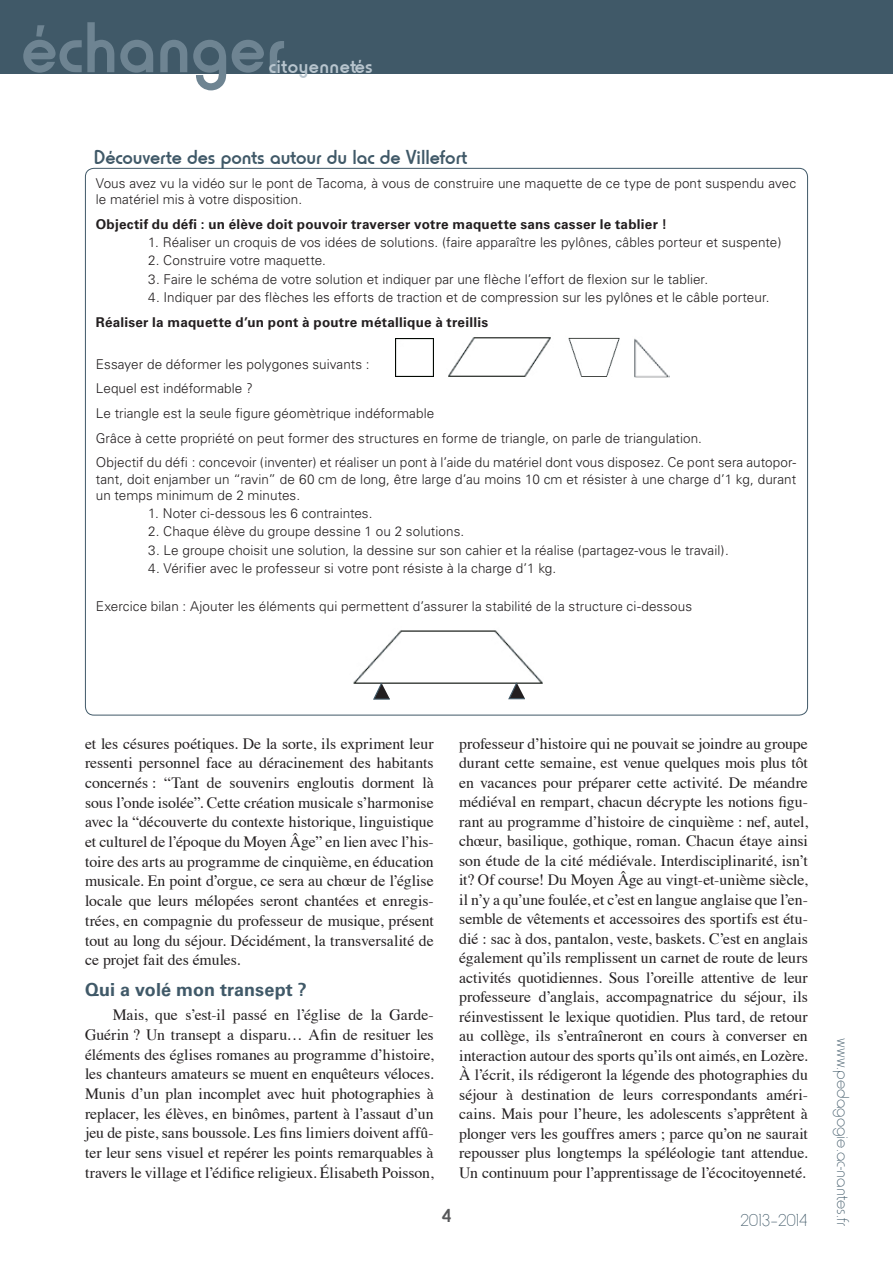
<style>
.page{position:relative;width:893px;height:1263px;background:#fff}
.page>*{position:absolute;margin:0;border:0;box-sizing:border-box;transform-origin:0 0}
.t1{font:500 75px "Horatio D";color:#6e8492}
.t2{font:500 21px "Horatio D";letter-spacing:-.005em;color:#405968}
.t3{font:500 21px "Horatio D";letter-spacing:.02em;color:#b8c5ce}
.t4{font:500 19.5px "Horatio D";color:#57585a}
.t5{font:18px "Horatio D Ligh";color:#405968}
.t6{font:700 18px "Univers";letter-spacing:.005em;color:#405968}
.t7{font:15.75px/19.5px "Times";letter-spacing:-.005em;color:#231f20;text-align:justify}
.t8{font:300 13.5px/24.8px "Univers";letter-spacing:.005em;color:#231f20}
.t9{font:700 13.5px "Univers";letter-spacing:.02em;color:#231f20}
</style>
<div class="page">
<div style="left:0;top:0;width:893px;height:74px;background:#405968"></div>
<img style="left:395px;top:338px;width:38px;height:38px">
<img style="left:448px;top:337px;width:103px;height:40px">
<img style="left:568px;top:337px;width:52px;height:40px">
<img style="left:634px;top:338px;width:35px;height:40px">
<img style="left:353px;top:630px;width:190px;height:54px">
<svg style="left:372px;top:682px;width:19px;height:18px"></svg>
<svg style="left:507px;top:681px;width:19px;height:19px"></svg>
<h1 class="t1" style="left:21px;top:5px;width:266px">échanger</h1>
<h2 class="t3" style="left:269px;top:54px;width:105px">citoyennetés</h2>
<h2 class="t2" style="left:94px;top:145px;width:375px">Découverte des ponts autour du lac de Villefort</h2>
<p class="t8" style="left:96px;top:175px;width:702px;line-height:16.2px">Vous avez vu la vidéo sur le pont de Tacoma, à vous de construire une maquette de ce type de pont suspendu avec le matériel mis à votre disposition.</p>
<p class="t9" style="left:96px;top:216px;width:573px">Objectif du défi : un élève doit pouvoir traverser votre maquette sans casser le tablier !</p>
<p class="t8" style="left:148px;top:230px;width:635px">1. Réaliser un croquis de vos idées de solutions. (faire apparaître les pylônes, câbles porteur et suspente)</p>
<p class="t8" style="left:148px;top:248px;width:179px">2. Construire votre maquette.</p>
<p class="t8" style="left:148px;top:267px;width:561px">3. Faire le schéma de votre solution et indiquer par une flèche l’effort de flexion sur le tablier.</p>
<p class="t8" style="left:148px;top:285px;width:623px">4. Indiquer par des flèches les efforts de traction et de compression sur les pylônes et le câble porteur.</p>
<p class="t9" style="left:96px;top:314px;width:394px">Réaliser la maquette d’un pont à poutre métallique à treillis</p>
<p class="t8" style="left:96px;top:351px;width:702px">Essayer de déformer les polygones suivants :<br>Lequel est indéformable ?<br>Le triangle est la seule figure géomètrique indéformable<br>Grâce à cette propriété on peut former des structures en forme de triangle, on parle de triangulation.<br>Objectif du défi : concevoir (inventer) et réaliser un pont à l’aide du matériel dont vous disposez. Ce pont sera autopor-</p>
<p class="t8" style="left:96px;top:471px;width:702px;line-height:16.2px">tant, doit enjamber un “ravin” de 60 cm de long, être large d’au moins 10 cm et résister à une charge d’1 kg, durant un temps minimum de 2 minutes.</p>
<p class="t8" style="left:148px;top:501px;width:226px">1. Noter ci-dessous les 6 contraintes.</p>
<p class="t8" style="left:148px;top:519px;width:317px">2. Chaque élève du groupe dessine 1 ou 2 solutions.</p>
<p class="t8" style="left:148px;top:538px;width:582px">3. Le groupe choisit une solution, la dessine sur son cahier et la réalise (partagez-vous le travail).</p>
<p class="t8" style="left:148px;top:556px;width:409px">4. Vérifier avec le professeur si votre pont résiste à la charge d’1 kg.</p>
<p class="t8" style="left:96px;top:593px;width:598px">Exercice bilan : Ajouter les éléments qui permettent d’assurer la stabilité de la structure ci-dessous</p>
<p class="t7" style="left:85px;top:732px;width:350px">et les césures poétiques. De la sorte, ils expriment leur ressenti personnel face au déracinement des habitants concernés : “Tant de souvenirs engloutis dorment là sous l’onde isolée”. Cette création musicale s’harmonise avec la “découverte du contexte historique, linguistique et culturel de l’époque du Moyen Âge” en lien avec l’his&shy;toire des arts au programme de cinquième, en éducation musicale. En point d’orgue, ce sera au chœur de l’église locale que leurs mélopées seront chantées et enregis&shy;trées, en compagnie du professeur de musique, présent tout au long du séjour. Décidément, la transversalité de ce projet fait des émules.</p>
<p class="t6" style="left:85px;top:979px;width:223px">Qui a volé mon transept ?</p>
<p class="t7" style="left:85px;top:1004px;width:350px;text-indent:28px">Mais, que s’est-il passé en l’église de la Garde-Guérin ? Un transept a disparu… Afin de resituer les éléments des églises romanes au programme d’histoire, les chanteurs amateurs se muent en enquêteurs véloces.<br>Munis d’un plan incomplet avec huit photographies à replacer, les élèves, en binômes, partent à l’assaut d’un jeu de piste, sans boussole. Les fins limiers doivent affû&shy;ter leur sens visuel et repérer les points remarquables à travers le village et l’édifice religieux. Élisabeth Poisson,</p>
<p class="t7" style="left:459px;top:732px;width:350px">professeur d’histoire qui ne pouvait se joindre au groupe durant cette semaine, est venue quelques mois plus tôt en vacances pour préparer cette activité. De méandre médiéval en rempart, chacun décrypte les notions figu&shy;rant au programme d’histoire de cinquième : nef, autel, chœur, basilique, gothique, roman. Chacun étaye ainsi son étude de la cité médiévale. Interdisciplinarité, isn’t it? Of course! Du Moyen Âge au vingt-et-unième siècle, il n’y a qu’une foulée, et c’est en langue anglaise que l’en&shy;semble de vêtements et accessoires des sportifs est étu&shy;dié : sac à dos, pantalon, veste, baskets. C’est en anglais également qu’ils remplissent un carnet de route de leurs activités quotidiennes. Sous l’oreille attentive de leur professeure d’anglais, accompagnatrice du séjour, ils réinvestissent le lexique quotidien. Plus tard, de retour au collège, ils s’entraîneront en cours à converser en interaction autour des sports qu’ils ont aimés, en Lozère.<br>À l’écrit, ils rédigeront la légende des photographies du séjour à destination de leurs correspondants améri&shy;cains. Mais pour l’heure, les adolescents s’apprêtent à plonger vers les gouffres amers ; parce qu’on ne saurait repousser plus longtemps la spéléologie tant attendue.<br>Un continuum pour l’apprentissage de l’écocitoyenneté.</p>
<p class="t4" style="left:442px;top:1205px;width:10px">4</p>
<p class="t5" style="left:741px;top:1210px;width:69px">2013–2014</p>
<p class="t5" style="left:853px;top:1038px;width:189px;rotate:90deg">www.pedagogie.ac-nantes.fr</p>
</div>
